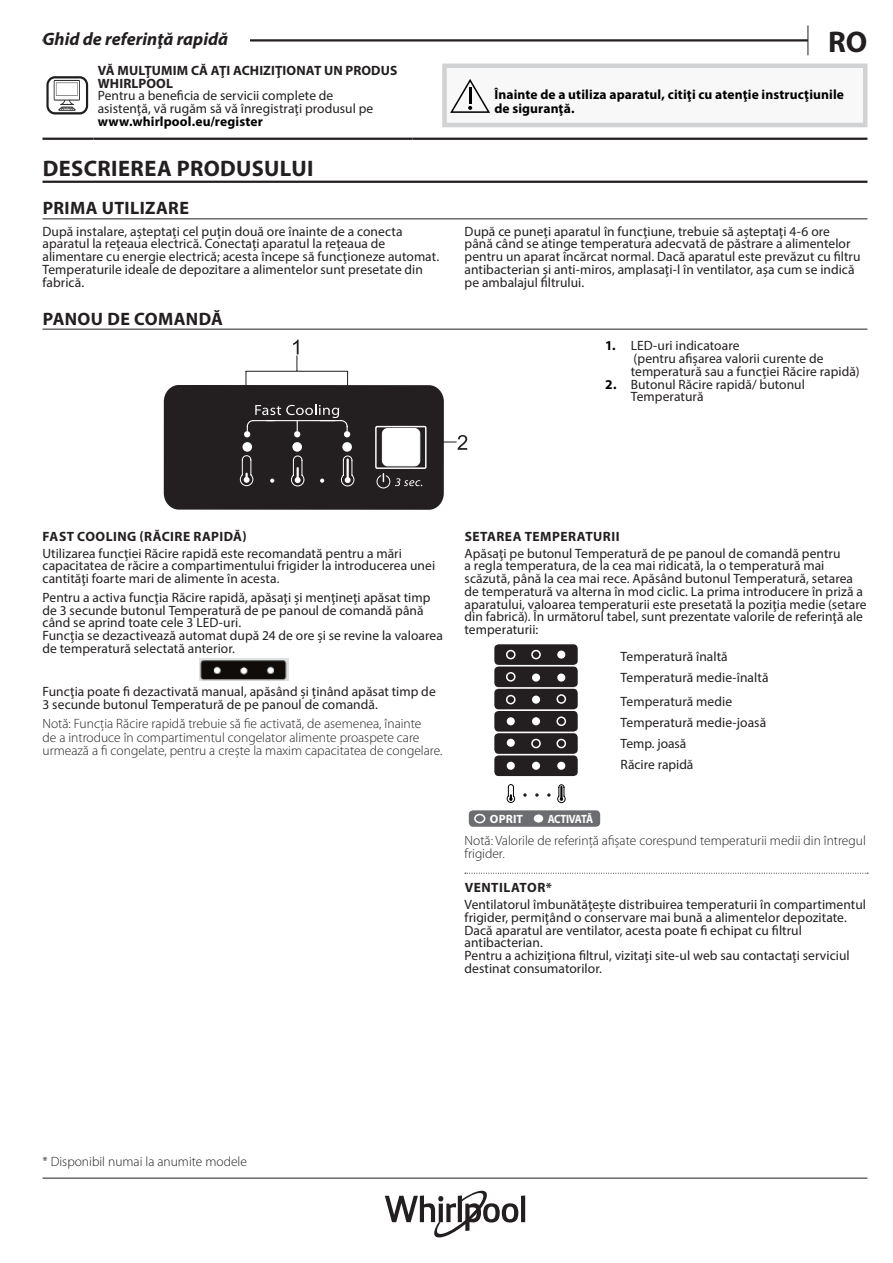
<style>
.page{position:relative;width:893px;height:1263px;background:#fff}
.page>*{position:absolute;margin:0;border:0;box-sizing:border-box;transform-origin:0 0}
.t1{font:700 30px "Myriad Pro";color:#231f20}
.t2{font:700 22.5px "Myriad Pro";letter-spacing:.02em;color:#231f20}
.t3{font:700 18px "Myriad Pro";letter-spacing:.02em;color:#231f20}
.t4{font:italic 700 18px "Myriad Pro";color:#231f20}
.t5{font:13.5px/12.8px "Myriad Pro";letter-spacing:.005em;color:#231f20}
.t6{font:300 13.5px/13.5px "Myriad Pro";color:#231f20}
.t7{font:700 13.5px/14.2px "Myriad Pro";letter-spacing:.01em;color:#000001}
.t8{font:700 13.5px "Myriad Pro";letter-spacing:.035em;color:#231f20}
.t9{font:700 13.5px/12.8px "Myriad Pro";letter-spacing:.015em;color:#231f20}
.t10{font:700 12px "Myriad Pro";letter-spacing:-.055em;color:#fff;scale:.9 1}
.t11{font:700 12px "Myriad Pro";letter-spacing:-.03em;color:#fff}
.s1{font-weight:700;color:#000001}
</style>
<div class="page">
<hr style="left:43px;top:1178px;width:824px;height:1px;background:#231f20">
<svg style="left:807px;top:26px;width:1px;height:29px"></svg>
<hr style="left:43px;top:39px;width:765px;height:3px;background:#231f20">
<div style="left:43px;top:26px;width:206px;height:19px;background:#fff"></div>
<hr style="left:521px;top:1195px;width:4px;height:27px;background:#231f20">
<svg style="left:385px;top:1191px;width:133px;height:46px"></svg>
<hr style="left:43px;top:181px;width:824px;height:2px;background:#231f20">
<hr style="left:43px;top:219px;width:824px;height:1px;background:#231f20">
<hr style="left:43px;top:138px;width:51px;height:2px;background:#231f20">
<hr style="left:94px;top:138px;width:318px;height:2px;background:#231f20">
<hr style="left:412px;top:138px;width:455px;height:2px;background:#231f20">
<svg style="left:46px;top:76px;width:42px;height:38px"></svg>
<div style="left:444px;top:66px;width:421px;height:59px;background:#f8f8f9"></div>
<div style="left:442px;top:64px;width:425px;height:63px;border:4px solid #d1d2d4"></div>
<svg style="left:450px;top:79px;width:40px;height:34px"></svg>
<hr style="left:43px;top:329px;width:824px;height:1px;background:#231f20">
<svg style="left:164px;top:340px;width:303px;height:170px"></svg>
<img style="left:199px;top:658px;width:89px;height:22px">
<svg style="left:465px;top:873px;width:403px;height:1px"></svg>
<div style="left:469px;top:810px;width:131px;height:17px;background:#6c6d70;border-radius:4px"></div>
<div style="left:534px;top:814px;width:9px;height:8px;background:#fff;border-radius:50%"></div>
<div style="left:474px;top:814px;width:11px;height:9px;border:2px solid #fff;border-radius:50%"></div>
<div style="left:494px;top:644px;width:84px;height:21px;background:#231f20;border-radius:4px"></div>
<div style="left:494px;top:689px;width:84px;height:20px;background:#231f20;border-radius:4px"></div>
<div style="left:494px;top:733px;width:84px;height:21px;background:#231f20;border-radius:4px"></div>
<div style="left:494px;top:666px;width:84px;height:21px;background:#231f20;border-radius:4px"></div>
<div style="left:494px;top:711px;width:84px;height:21px;background:#231f20;border-radius:4px"></div>
<div style="left:494px;top:755px;width:84px;height:21px;background:#231f20;border-radius:4px"></div>
<svg style="left:505px;top:649px;width:11px;height:56px"></svg>
<div style="left:507px;top:717px;width:8px;height:8px;background:#fff;border-radius:50%"></div>
<div style="left:507px;top:739px;width:8px;height:8px;background:#fff;border-radius:50%"></div>
<div style="left:507px;top:762px;width:8px;height:8px;background:#fff;border-radius:50%"></div>
<svg style="left:530px;top:649px;width:12px;height:100px"></svg>
<div style="left:532px;top:673px;width:8px;height:9px;background:#fff;border-radius:50%"></div>
<div style="left:532px;top:696px;width:8px;height:8px;background:#fff;border-radius:50%"></div>
<div style="left:532px;top:717px;width:8px;height:8px;background:#fff;border-radius:50%"></div>
<div style="left:532px;top:762px;width:8px;height:8px;background:#fff;border-radius:50%"></div>
<svg style="left:556px;top:694px;width:11px;height:55px"></svg>
<div style="left:557px;top:650px;width:8px;height:9px;background:#fff;border-radius:50%"></div>
<div style="left:557px;top:673px;width:8px;height:9px;background:#fff;border-radius:50%"></div>
<div style="left:557px;top:762px;width:8px;height:8px;background:#fff;border-radius:50%"></div>
<svg style="left:523px;top:793px;width:4px;height:4px"></svg>
<svg style="left:535px;top:793px;width:4px;height:4px"></svg>
<svg style="left:547px;top:793px;width:4px;height:4px"></svg>
<svg style="left:506px;top:784px;width:9px;height:19px"></svg>
<svg style="left:557px;top:784px;width:9px;height:19px"></svg>
<h3 class="t4" style="left:43px;top:28px;width:187px">Ghid de referinţă rapidă</h3>
<h1 class="t1" style="left:828px;top:22px;width:41px">RO</h1>
<p class="t9" style="left:98px;top:64px;width:301px">VĂ MULŢUMIM CĂ AŢI ACHIZIŢIONAT UN PRODUS<br>WHIRLPOOL</p>
<p class="t5" style="left:98px;top:89px;width:277px">Pentru a beneficia de servicii complete de asistenţă, vă rugăm să vă înregistraţi produsul pe</p>
<p class="t7" style="left:98px;top:114px;width:167px">www.whirlpool.eu/register</p>
<p class="t7" style="left:494px;top:87px;width:351px">Înainte de a utiliza aparatul, citiţi cu atenţie instrucţiunile de siguranţă.</p>
<h2 class="t2" style="left:43px;top:154px;width:272px">DESCRIEREA PRODUSULUI</h2>
<h3 class="t3" style="left:43px;top:197px;width:148px">PRIMA UTILIZARE</h3>
<p class="t5" style="left:43px;top:225px;width:398px">După instalare, aşteptaţi cel puţin două ore înainte de a conecta aparatul la reţeaua electrică. Conectaţi aparatul la reţeaua de alimentare cu energie electrică; acesta începe să funcţioneze automat.<br>Temperaturile ideale de depozitare a alimentelor sunt presetate din fabrică.</p>
<p class="t5" style="left:465px;top:224px;width:397px">După ce puneţi aparatul în funcţiune, trebuie să aşteptaţi 4-6 ore până când se atinge temperatura adecvată de păstrare a alimentelor pentru un aparat încărcat normal. Dacă aparatul este prevăzut cu filtru antibacterian şi anti-miros, amplasaţi-l în ventilator, aşa cum se indică pe ambalajul filtrului.</p>
<h3 class="t3" style="left:43px;top:307px;width:182px">PANOU DE COMANDĂ</h3>
<p class="t5" style="left:631px;top:339px;width:230px;text-indent:-26px"><span class="s1">1.</span> LED-uri indicatoare<br>(pentru afişarea valorii curente de temperatură sau a funcţiei Răcire rapidă)</p>
<p class="t5" style="left:631px;top:377px;width:176px;text-indent:-26px"><span class="s1">2.</span> Butonul Răcire rapidă/ butonul<br>Temperatură</p>
<p class="t8" style="left:43px;top:527px;width:206px">FAST COOLING (RĂCIRE RAPIDĂ)</p>
<p class="t5" style="left:43px;top:546px;width:394px">Utilizarea funcţiei Răcire rapidă este recomandată pentru a mări capacitatea de răcire a compartimentului frigider la introducerea unei cantităţi foarte mari de alimente în acesta.</p>
<p class="t5" style="left:43px;top:591px;width:402px">Pentru a activa funcţia Răcire rapidă, apăsaţi şi menţineţi apăsat timp de 3 secunde butonul Temperatură de pe panoul de comandă până când se aprind toate cele 3 LED-uri.<br>Funcţia se dezactivează automat după 24 de ore şi se revine la valoarea de temperatură selectată anterior.</p>
<p class="t5" style="left:43px;top:685px;width:395px">Funcţia poate fi dezactivată manual, apăsând şi ţinând apăsat timp de<br>3 secunde butonul Temperatură de pe panoul de comandă.</p>
<p class="t6" style="left:43px;top:717px;width:401px">Notă: Funcţia Răcire rapidă trebuie să fie activată, de asemenea, înainte<br>de a introduce în compartimentul congelator alimente proaspete care urmează a fi congelate, pentru a creşte la maxim capacitatea de congelare.</p>
<p class="t8" style="left:465px;top:527px;width:156px">SETAREA TEMPERATURII</p>
<p class="t5" style="left:465px;top:546px;width:403px">Apăsaţi pe butonul Temperatură de pe panoul de comandă pentru<br>a regla temperatura, de la cea mai ridicată, la o temperatură mai scăzută, până la cea mai rece. Apăsând butonul Temperatură, setarea de temperatură va alterna în mod ciclic. La prima introducere în priză a aparatului, valoarea temperaturii este presetată la poziţia medie (setare din fabrică). În următorul tabel, sunt prezentate valorile de referinţă ale temperaturii:</p>
<p class="t11" style="left:490px;top:811px;width:35px">OPRIT</p>
<p class="t10" style="left:548px;top:811px;width:52px">ACTIVATĂ</p>
<p class="t5" style="left:621px;top:646px;width:149px;line-height:21px">Temperatură înaltă<br>Temperatură medie-înaltă</p>
<p class="t5" style="left:621px;top:690px;width:147px;line-height:21.1px">Temperatură medie<br>Temperatură medie-joasă<br>Temp. joasă<br>Răcire rapidă</p>
<p class="t6" style="left:465px;top:833px;width:403px">Notă: Valorile de referinţă afişate corespund temperaturii medii din întregul frigider.</p>
<p class="t8" style="left:465px;top:879px;width:89px">VENTILATOR*</p>
<p class="t5" style="left:465px;top:898px;width:403px">Ventilatorul îmbunătăţeşte distribuirea temperaturii în compartimentul frigider, permiţând o conservare mai bună a alimentelor depozitate.<br>Dacă aparatul are ventilator, acesta poate fi echipat cu filtrul antibacterian.<br>Pentru a achiziţiona filtrul, vizitaţi site-ul web sau contactaţi serviciul destinat consumatorilor.</p>
<p class="t6" style="left:43px;top:1155px;width:206px">* Disponibil numai la anumite modele</p>
</div>
